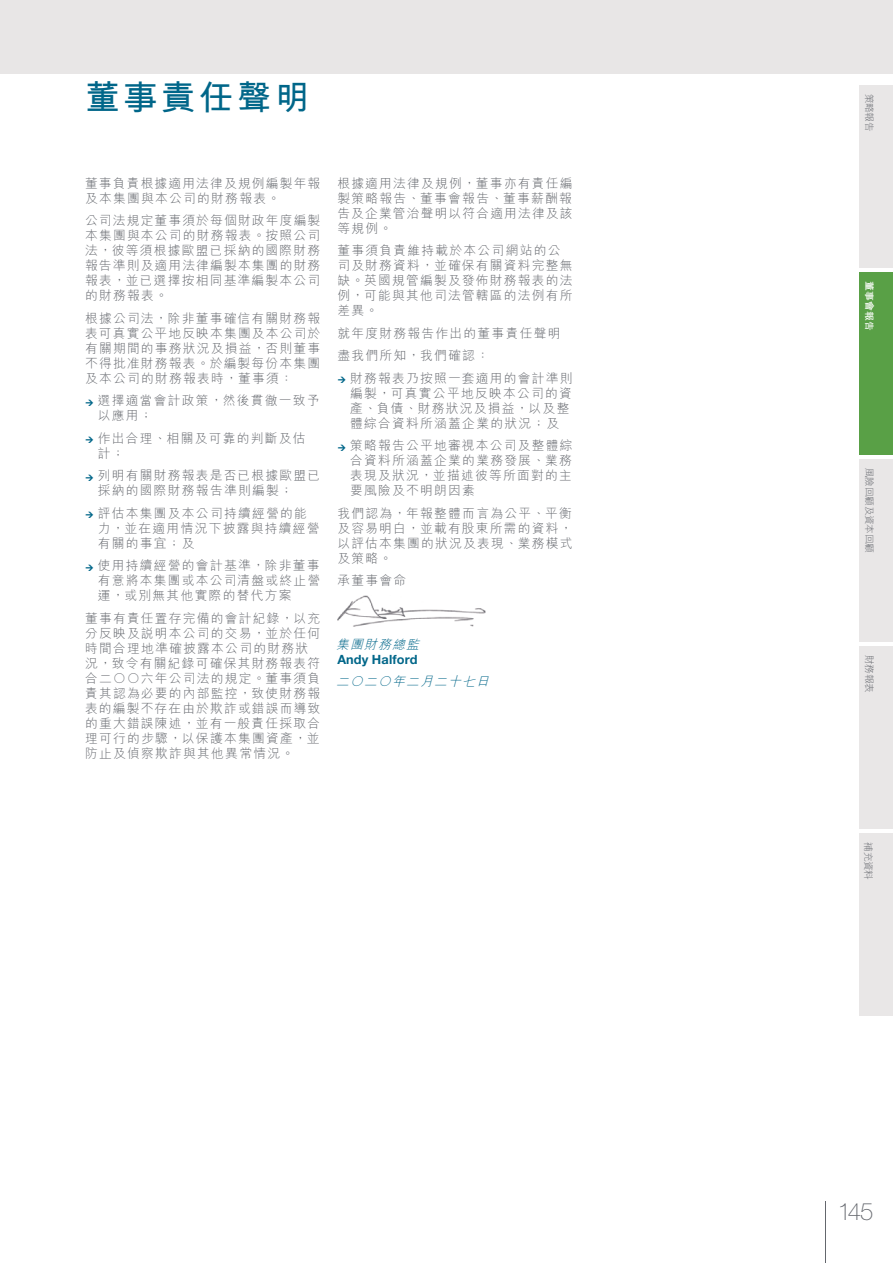
<style>
.page{position:relative;width:893px;height:1263px;background:#fff}
.page>*{position:absolute;margin:0;border:0;box-sizing:border-box;transform-origin:0 0}
.t1{font:34.5px "M Hei HK Bold E Ten B5 H";letter-spacing:.1em;color:#006689}
.t2{font:100 24px "Helvetica Neue";color:#64676d}
.t3{font:12.75px/15px "M Hei HK Light E Ten B5 H";letter-spacing:.095em;color:#64676d}
.t4{font:italic 12.75px "M Hei HK Light E Ten B5 H";color:#006689}
.t5{font:700 12.75px "Helvetica Neue";letter-spacing:.01em;color:#006689}
.t6{font:9.75px "M Hei HK Light E Ten B5 H";letter-spacing:-.03em;color:#64676d}
.t7{font:9.75px "M Hei HK Bold E Ten B5 H";letter-spacing:.035em;color:#fff}
.s1{font-family:"M Hei HKS Light E Ten B5 H"}
</style>
<div class="page">
<hr style="left:825px;top:1201px;width:1px;height:62px;background:#64676d">
<div style="left:0;top:0;width:893px;height:561px;background:#e8e6e6"></div>
<div style="left:0;top:74px;width:893px;height:1104px;background:#fff"></div>
<div style="left:859px;top:459px;width:34px;height:183px;background:#e9e7e7"></div>
<div style="left:859px;top:85px;width:34px;height:183px;background:#e9e7e7"></div>
<div style="left:859px;top:833px;width:34px;height:183px;background:#e9e7e7"></div>
<div style="left:859px;top:646px;width:34px;height:183px;background:#e9e7e7"></div>
<div style="left:859px;top:272px;width:34px;height:183px;background:#59a046"></div>
<img style="left:337px;top:595px;width:148px;height:31px">
<h1 class="t1" style="left:85px;top:84px;width:226px">董事責任聲明</h1>
<p class="t3" style="left:85px;top:177px;width:237px">董事負責根據適用法律及規例編製年報及本集團與本公司的財務報表。</p>
<p class="t3" style="left:85px;top:215px;width:237px;text-align:justify">公司法規定董事須於每個財政年度編製本集團與本公司的財務報表。按照公司法，彼等須根據歐盟已採納的國際財務報告準則及適用法律編製本集團的財務報表，並已選擇按相同基準編製本公司的財務報表。</p>
<p class="t3" style="left:85px;top:312px;width:237px;text-align:justify">根據公司法，除非董事確信有關財務報表可真實公平地反映本集團及本公司於有關期間的事務狀況及損益，否則董事不得批准財務報表。於編製每份本集團及本公司的財務報表時，董事須：</p>
<p class="t3" style="left:98px;top:395px;width:223px">選擇適當會計政策，然後貫徹一致予以應用；</p>
<p class="t3" style="left:98px;top:432px;width:209px">作出合理、相關及可靠的判斷及估計；</p>
<p class="t3" style="left:98px;top:470px;width:224px">列明有關財務報表是否已根據歐盟已採納的國際財務報告準則編製；</p>
<p class="t3" style="left:98px;top:507px;width:223px">評估本集團及本公司持續經營的能力，並在適用情況下披露與持續經營有關的事宜；及</p>
<p class="t3" style="left:98px;top:560px;width:224px;text-align:justify">使用持續經營的會計基準，除非董事有意將本集團或本公司清盤或終止營運，或別無其他實際的替代方案</p>
<p class="t3" style="left:85px;top:612px;width:237px">董事有責任置存完備的會計紀錄，以充分反映及說明本公司的交易，並於任何時間合理地準確披露本公司的財務狀況，致令有關紀錄可確保其財務報表符合二〇〇六年公司法的規定。董事須負責其認為必要的內部監控，致使財務報表的編製不存在由於欺詐或錯誤而導致的重大錯誤陳述，並有一般責任採取合理可行的步驟，以保護本集團資產，並防止及偵察欺詐與其他異常情況。</p>
<p class="t3" style="left:337px;top:177px;width:237px;text-align:justify">根據適用法律及規例，董事亦有責任編製策略報告、董事會報告、董事薪酬報告及企業管治聲明以符合適用法律及該等規例。</p>
<p class="t3" style="left:337px;top:245px;width:237px">董事須負責維持載於本公司網站的公司及財務資料，並確保有關資料完整無缺。英國規管編製及發佈財務報表的法例，可能與其他司法管轄區的法例有所差異。</p>
<p class="t3" style="left:337px;top:323px;width:225px;line-height:22.5px">就年度財務報告作出的董事責任聲明盡我們所知，我們確認：</p>
<p class="t3" style="left:350px;top:372px;width:224px">財務報表乃按照一套適用的會計準則編製，可真實公平地反映本公司的資產、負債、財務狀況及損益，以及整體綜合資料所涵蓋企業的狀況；及</p>
<p class="t3" style="left:350px;top:440px;width:224px;text-align:justify">策略報告公平地審視本公司及整體綜合資料所涵蓋企業的業務發展、業務表現及狀況，並描述彼等所面對的主要風險及不明朗因素</p>
<p class="t3" style="left:337px;top:507px;width:237px;text-align:justify">我們認為，年報整體而言為公平、平衡及容易明白，並載有<span class="s1">股</span>東所需的資料，以評估本集團的狀況及表現、業務模式及策略。</p>
<p class="t3" style="left:337px;top:575px;width:70px">承董事會命</p>
<p class="t4" style="left:336px;top:639px;width:88px">集團財務總監</p>
<p class="t5" style="left:337px;top:655px;width:82px">Andy Halford</p>
<p class="t4" style="left:336px;top:677px;width:158px">二〇二〇年二月二十七日</p>
<p class="t6" style="left:873px;top:94px;width:40px;rotate:90deg">策略報告</p>
<p class="t7" style="left:873px;top:281px;width:52px;rotate:90deg">董事會報告</p>
<p class="t6" style="left:873px;top:468px;width:86px;rotate:90deg">風險回顧及資本回顧</p>
<p class="t6" style="left:873px;top:655px;width:40px;rotate:90deg">財務報表</p>
<p class="t6" style="left:872px;top:842px;width:40px;rotate:90deg">補充資料</p>
<h2 class="t2" style="left:838px;top:1203px;width:37px">145</h2>
</div>
